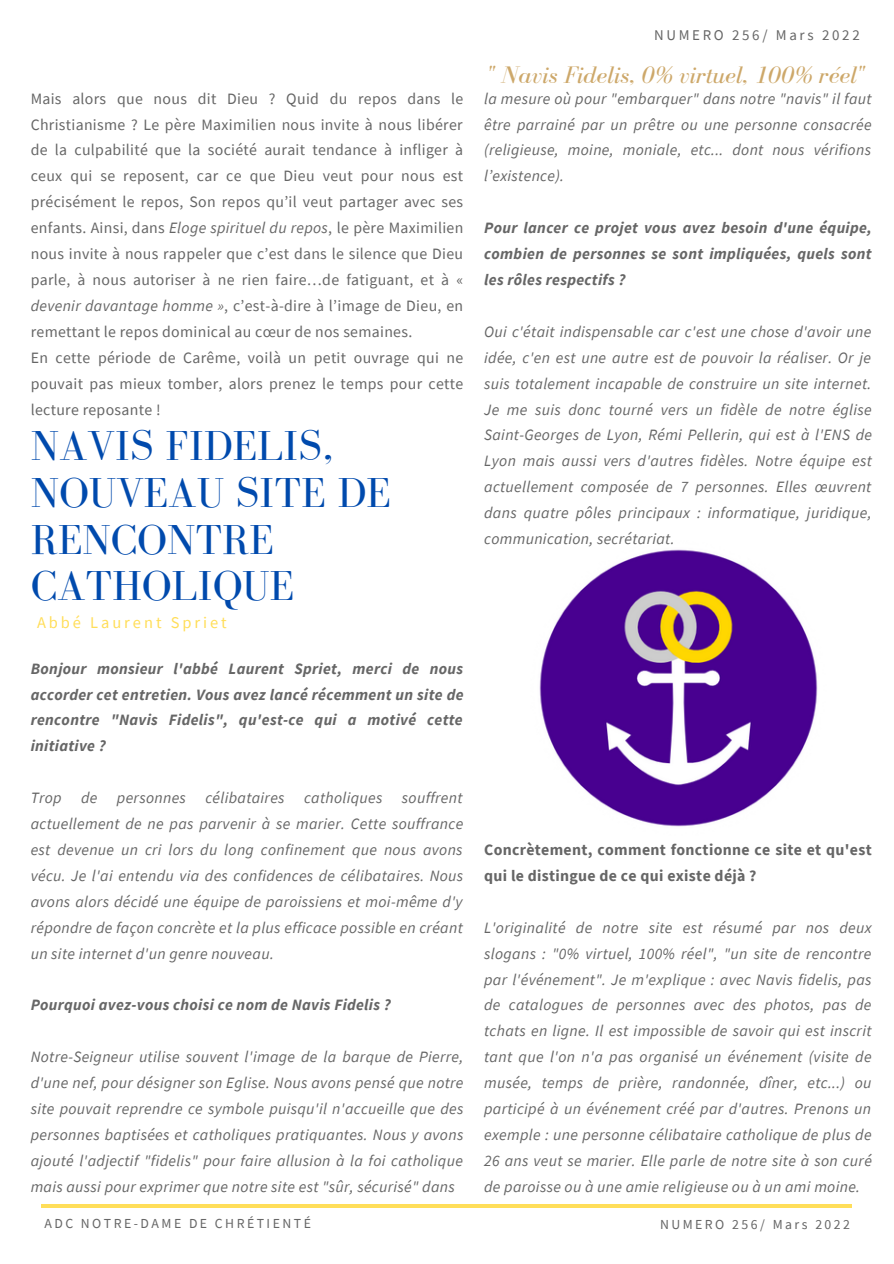
<style>
.page{position:relative;width:894px;height:1264px;background:#fff}
.page>*{position:absolute;margin:0;border:0;box-sizing:border-box;transform-origin:0 0}
.t1{font:43.05px/46.7px "Bodoni FLF";color:#004aad}
.t2{font:italic 24.6px "Bodoni FLF";color:#cda86a}
.t3{font:16.35px "Source Sans Pro";letter-spacing:.18em;color:#ffde59}
.t4{font:italic 15.75px/26px "Source Sans Pro";letter-spacing:.02em;color:#666;text-align:justify}
.t5{font:15.75px/26px "Source Sans Pro";letter-spacing:.02em;color:#666;text-align:justify}
.t6{font:italic 700 15.75px/26px "Source Sans Pro";letter-spacing:.02em;color:#666;text-align:justify}
.t7{font:700 15.75px/26px "Source Sans Pro";letter-spacing:.02em;color:#666}
.t8{font:14.85px "Source Sans Pro";letter-spacing:.18em;color:#666}
.t9{font:13.8px "Source Sans Pro";letter-spacing:.18em;color:#666}
.s1{font-style:italic}
</style>
<div class="page">
<hr style="left:42px;top:1204px;width:809px;height:3px;background:#ffde59">
<img style="left:539px;top:549px;width:279px;height:278px">
<p class="t5" style="left:31px;top:85px;width:434px">Mais alors que nous dit Dieu ? Quid du repos dans le Christianisme ? Le père Maximilien nous invite à nous libérer de la culpabilité que la société aurait tendance à infliger à ceux qui se reposent, car ce que Dieu veut pour nous est précisément le repos, Son repos qu’il veut partager avec ses enfants. Ainsi, dans <span class="s1">Eloge spirituel du repos</span>, le père Maximilien nous invite à nous rappeler que c’est dans le silence que Dieu parle, à nous autoriser à ne rien faire…de fatiguant, et à « <span class="s1">devenir davantage homme »</span>, c’est-à-dire à l’image de Dieu, en remettant le repos dominical au cœur de nos semaines.</p>
<p class="t5" style="left:31px;top:344px;width:434px">En cette période de Carême, voilà un petit ouvrage qui ne pouvait pas mieux tomber, alors prenez le temps pour cette lecture reposante !</p>
<p class="t1" style="left:31px;top:422px;width:361px">NAVIS FIDELIS,<br>NOUVEAU SITE DE<br>RENCONTRE<br>CATHOLIQUE</p>
<p class="t3" style="left:37px;top:612px;width:191px">Abbé Laurent Spriet</p>
<p class="t6" style="left:31px;top:655px;width:434px">Bonjour monsieur l'abbé Laurent Spriet, merci de nous accorder cet entretien. Vous avez lancé récemment un site de rencontre "Navis Fidelis", qu'est-ce qui a motivé cette initiative ?</p>
<p class="t4" style="left:31px;top:784px;width:434px">Trop de personnes célibataires catholiques souffrent actuellement de ne pas parvenir à se marier. Cette souffrance est devenue un cri lors du long confinement que nous avons vécu. Je l'ai entendu via des confidences de célibataires. Nous avons alors décidé une équipe de paroissiens et moi-même d'y répondre de façon concrète et la plus efficace possible en créant un site internet d'un genre nouveau.</p>
<p class="t6" style="left:31px;top:991px;width:361px">Pourquoi avez-vous choisi ce nom de Navis Fidelis ?</p>
<p class="t4" style="left:31px;top:1043px;width:434px">Notre-Seigneur utilise souvent l'image de la barque de Pierre, d'une nef, pour désigner son Eglise. Nous avons pensé que notre site pouvait reprendre ce symbole puisqu'il n'accueille que des personnes baptisées et catholiques pratiquantes. Nous y avons ajouté l'adjectif "fidelis" pour faire allusion à la foi catholique mais aussi pour exprimer que notre site est "sûr, sécurisé" dans</p>
<p class="t8" style="left:654px;top:25px;width:207px">NUMERO 256/ Mars 2022</p>
<p class="t2" style="left:487px;top:61px;width:379px">" Navis Fidelis, 0% virtuel, 100% réel"</p>
<p class="t4" style="left:484px;top:85px;width:389px">la mesure où pour "embarquer" dans notre "navis" il faut être parrainé par un prêtre ou une personne consacrée (religieuse, moine, moniale, etc... dont nous vérifions l’existence).</p>
<p class="t6" style="left:484px;top:215px;width:389px">Pour lancer ce projet vous avez besoin d'une équipe, combien de personnes se sont impliquées, quels sont les rôles respectifs ?</p>
<p class="t4" style="left:484px;top:318px;width:389px">Oui c'était indispensable car c'est une chose d'avoir une idée, c'en est une autre est de pouvoir la réaliser. Or je suis totalement incapable de construire un site internet.<br>Je me suis donc tourné vers un fidèle de notre église Saint-Georges de Lyon, Rémi Pellerin, qui est à l'ENS de Lyon mais aussi vers d'autres fidèles. Notre équipe est actuellement composée de 7 personnes. Elles œuvrent dans quatre pôles principaux : informatique, juridique, communication, secrétariat.</p>
<p class="t7" style="left:484px;top:836px;width:389px">Concrètement, comment fonctionne ce site et qu'est qui le distingue de ce qui existe déjà ?</p>
<p class="t4" style="left:484px;top:914px;width:389px">L'originalité de notre site est résumé par nos deux slogans : "0% virtuel, 100% réel", "un site de rencontre par l'événement". Je m'explique : avec Navis fidelis, pas de catalogues de personnes avec des photos, pas de tchats en ligne. Il est impossible de savoir qui est inscrit tant que l'on n'a pas organisé un événement (visite de musée, temps de prière, randonnée, dîner, etc...) ou participé à un événement créé par d'autres. Prenons un exemple : une personne célibataire catholique de plus de 26 ans veut se marier. Elle parle de notre site à son curé de paroisse ou à une amie religieuse ou à un ami moine.</p>
<p class="t9" style="left:44px;top:1214px;width:268px">ADC NOTRE-DAME DE CHRÉTIENTÉ</p>
<p class="t9" style="left:659px;top:1214px;width:192px">NUMERO 256/ Mars 2022</p>
</div>
